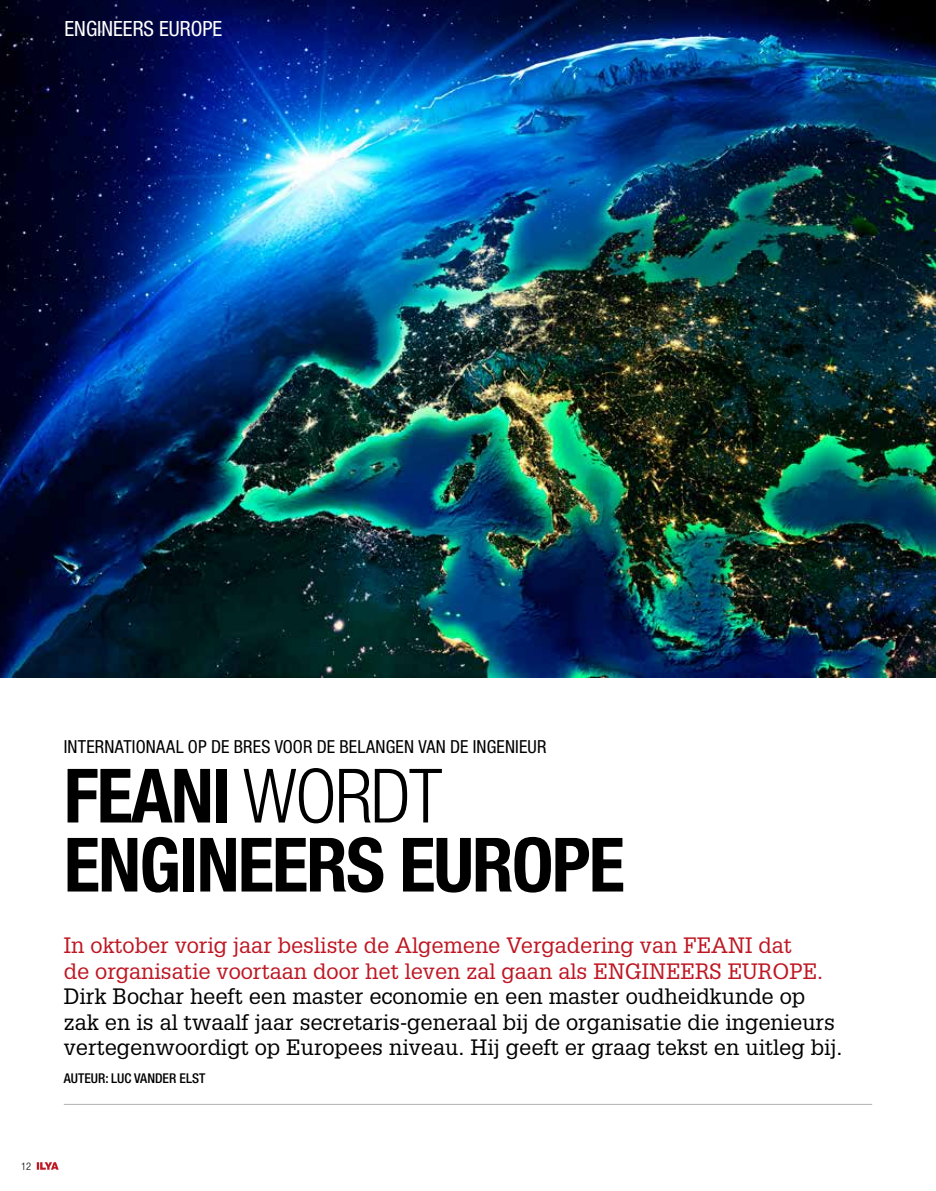
<style>
.page{position:relative;width:936px;height:1191px;background:#fff}
.page>*{position:absolute;margin:0;border:0;box-sizing:border-box;transform-origin:0 0}
.t1{font:700 condensed 75px/69px "Helvetica Neue LT Std";letter-spacing:-.025em;color:#000}
.t2{font:21.75px/25.5px "Glypha LT Std";color:#000}
.t3{font:21.75px/25.5px "Glypha LT Std";color:#be1622}
.t4{font:condensed 21px "Helvetica Neue LT Std";color:#fff}
.t5{font:condensed 18px "Helvetica Neue LT Std";letter-spacing:.005em;color:#000}
.t6{font:500 condensed 13.5px "Helvetica Neue LT Std";color:#000}
.t7{font:300 condensed 10.5px "Helvetica Neue LT Std";color:#000}
.s1{font-weight:300}
</style>
<div class="page">
<svg style="left:37px;top:1162px;width:22px;height:7px"></svg>
<img style="left:0;top:0;width:935px;height:677px">
<hr style="left:64px;top:1104px;width:808px;height:1px;background:#b3b2b2">
<p class="t4" style="left:65px;top:17px;width:159px">ENGINEERS EUROPE</p>
<p class="t7" style="left:21px;top:1160px;width:12px">12</p>
<p class="t5" style="left:64px;top:736px;width:484px">INTERNATIONAAL OP DE BRES VOOR DE BELANGEN VAN DE INGENIEUR</p>
<h1 class="t1" style="left:64px;top:760px;width:562px">FEANI <span class="s1">WORDT<br></span>ENGINEERS EUROPE</h1>
<p class="t3" style="left:64px;top:932px;width:761px">In oktober vorig jaar besliste de Algemene Vergadering van FEANI dat<br>de organisatie voortaan door het leven zal gaan als ENGINEERS EUROPE.</p>
<p class="t2" style="left:64px;top:983px;width:780px">Dirk Bochar heeft een master economie en een master oudheidkunde op zak en is al twaalf jaar secretaris-generaal bij de organisatie die ingenieurs vertegenwoordigt op Europees niveau. Hij geeft er graag tekst en uitleg bij.</p>
<p class="t6" style="left:64px;top:1070px;width:143px">AUTEUR: LUC VANDER ELST</p>
</div>
